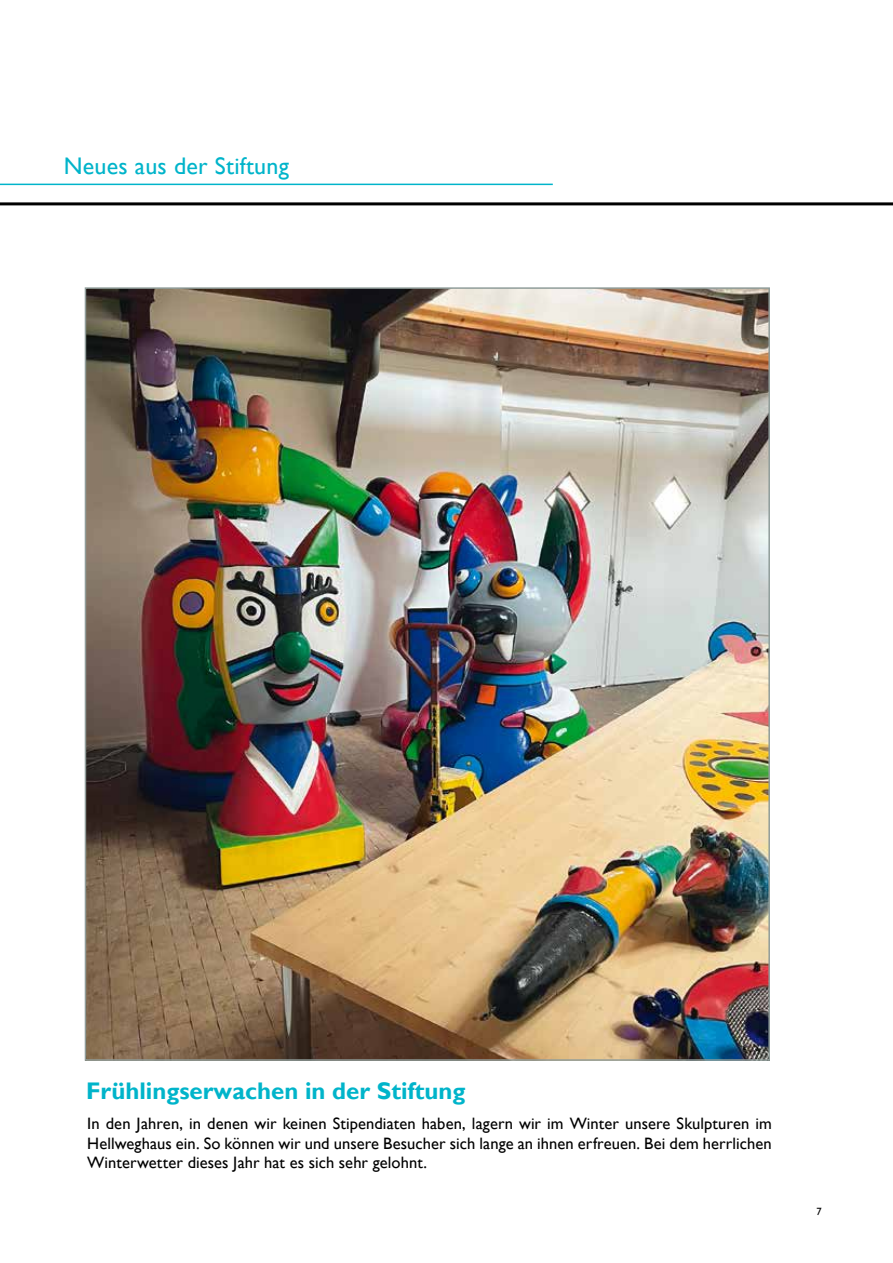
<style>
.page{position:relative;width:893px;height:1263px;background:#fff}
.page>*{position:absolute;margin:0;border:0;box-sizing:border-box;transform-origin:0 0}
.t1{font:700 24px "Gill Sans";color:#00b4ca}
.t2{font:24px "Gill Sans";letter-spacing:.01em;color:#00b4ca}
.t3{font:16.5px/19.8px "Gill Sans";letter-spacing:.005em;color:#000;text-align:justify}
.t4{font:10.5px "Gill Sans";color:#000}
</style>
<div class="page">
<hr style="left:0;top:202px;width:893px;height:3px;background:#000">
<hr style="left:0;top:184px;width:553px;height:1px;background:#00b4ca">
<img style="left:88px;top:290px;width:679px;height:768px">
<h1 class="t2" style="left:64px;top:152px;width:227px">Neues aus der Stiftung</h1>
<h1 class="t1" style="left:86px;top:1076px;width:381px">Frühlingserwachen in der Stiftung</h1>
<p class="t3" style="left:87px;top:1114px;width:686px">In den Jahren, in denen wir keinen Stipendiaten haben, lagern wir im Winter unsere Skulpturen im Hellweghaus ein. So können wir und unsere Besucher sich lange an ihnen erfreuen. Bei dem herrlichen Winterwetter dieses Jahr hat es sich sehr gelohnt.</p>
<p class="t4" style="left:816px;top:1205px;width:7px">7</p>
</div>
